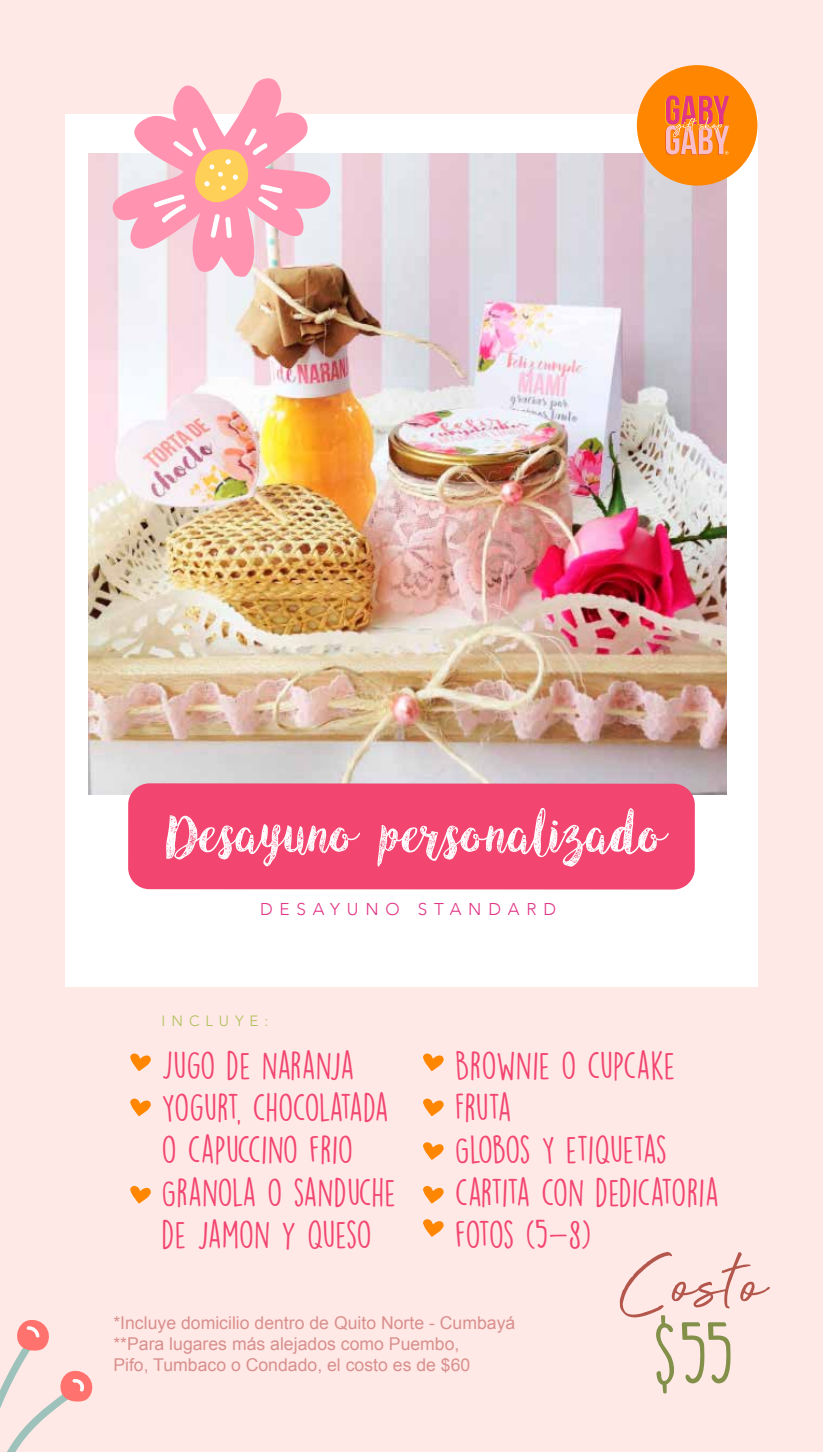
<style>
.page{position:relative;width:823px;height:1452px;background:#fff}
.page>*{position:absolute;margin:0;border:0;box-sizing:border-box;transform-origin:0 0}
.t1{font:94.95px "Beyond Infinity";color:#b3564b}
.t2{font:76.5px "DK Lemon Yellow Sun";color:#839049}
.t3{font:56.62px "Angeline Vintage";color:#fff}
.t4{font:35.17px/42.2px "DK Lemon Yellow Sun";letter-spacing:-.025em;color:#f24670}
.t5{font:17.62px/21.1px "Arial";color:#bd514f}
.t6{font:300 17.1px "Avenir";letter-spacing:.4em;color:#e13585}
.t7{font:300 14.92px "Avenir";letter-spacing:.4em;color:#adc059}
</style>
<div class="page">
<div style="left:0;top:0;width:822px;height:1451px;background:#ffe9e6"></div>
<div style="left:65px;top:114px;width:692px;height:872px;background:#fff"></div>
<svg style="left:130px;top:1053px;width:21px;height:18px"></svg>
<svg style="left:130px;top:1185px;width:21px;height:18px"></svg>
<svg style="left:130px;top:1098px;width:21px;height:18px"></svg>
<svg style="left:423px;top:1053px;width:20px;height:18px"></svg>
<svg style="left:423px;top:1219px;width:20px;height:17px"></svg>
<svg style="left:423px;top:1186px;width:20px;height:17px"></svg>
<svg style="left:423px;top:1142px;width:20px;height:17px"></svg>
<svg style="left:423px;top:1098px;width:20px;height:18px"></svg>
<img style="left:89px;top:153px;width:637px;height:641px">
<div style="left:636px;top:65px;width:121px;height:121px;background:#ff8600;border-radius:50%"></div>
<svg style="left:665px;top:95px;width:63px;height:60px"></svg>
<svg style="left:0;top:1320px;width:93px;height:131px"></svg>
<svg style="left:105px;top:78px;width:226px;height:200px"></svg>
<div style="left:128px;top:783px;width:566px;height:106px;background:#f24670"></div>
<h3 class="t3" style="left:165px;top:797px;width:498px">Desayuno personalizado</h3>
<p class="t6" style="left:260px;top:899px;width:297px">DESAYUNO STANDARD</p>
<p class="t7" style="left:161px;top:1011px;width:108px">INCLUYE:</p>
<p class="t4" style="left:161px;top:1044px;width:236px">JUGO DE NARANJA<br>YOGURT, CHOCOLATADA<br>O CAPUCCINO FRIO<br>GRANOLA O SANDUCHE<br>DE JAMON Y QUESO</p>
<p class="t4" style="left:454px;top:1044px;width:266px">BROWNIE O CUPCAKE<br>FRUTA<br>GLOBOS Y ETIQUETAS<br>CARTITA CON DEDICATORIA<br>FOTOS (5-8)</p>
<p class="t5" style="left:113px;top:1311px;width:403px">*Incluye domicilio dentro de Quito Norte - Cumbayá **Para lugares más alejados como Puembo,<br>Pifo, Tumbaco o Condado, el costo es de $60</p>
<h1 class="t1" style="left:620px;top:1233px;width:147px">Costo</h1>
<h2 class="t2" style="left:652px;top:1307px;width:84px">$55</h2>
</div>
